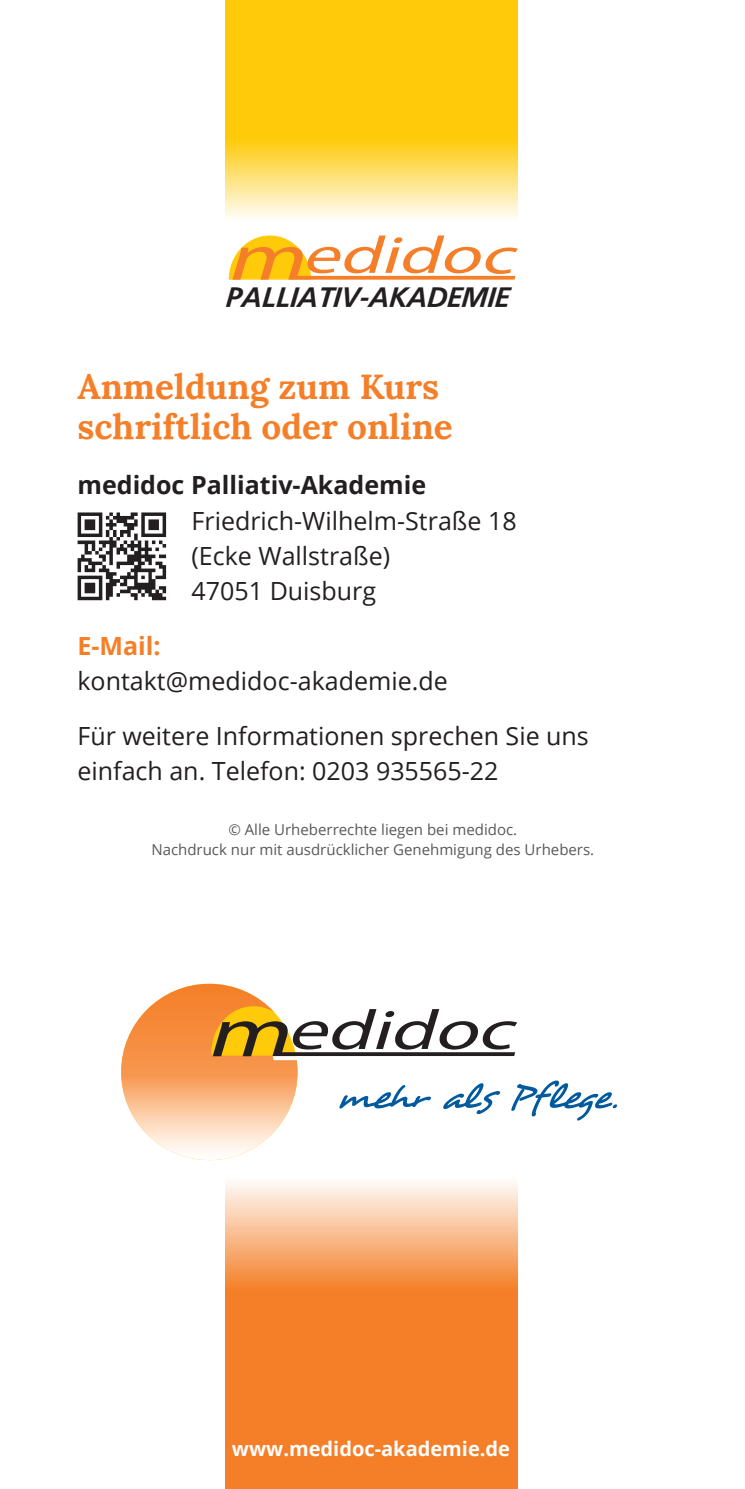
<style>
.page{position:relative;width:745px;height:1489px;background:#fff}
.page>*{position:absolute;margin:0;border:0;box-sizing:border-box;transform-origin:0 0}
.t1{font:700 35px/40px "Lora";color:#f47f28}
.t2{font:italic 700 28px "Frutiger BQ";color:#231f20}
.t3{font:25px/35px "Open Sans";color:#231f20}
.t4{font:700 25px "Open Sans";color:#231f20}
.t5{font:700 25px "Open Sans";color:#f47f28}
.t6{font:700 20px "Open Sans";color:#fff}
.t7{font:15px/20px "Open Sans";color:#57585a;text-align:center}
</style>
<div class="page">
<svg style="left:225px;top:1182px;width:291px;height:306px;fill:#f47f28"></svg>
<svg style="left:225px;top:0;width:291px;height:218px;fill:#feca0a"></svg>
<svg style="left:121px;top:983px;width:495px;height:176px"></svg>
<img style="left:77px;top:512px;width:90px;height:89px">
<svg style="left:228px;top:235px;width:289px;height:44px"></svg>
<p class="t2" style="left:226px;top:280px;width:285px">PALLIATIV-AKADEMIE</p>
<h1 class="t1" style="left:77px;top:363px;width:376px">Anmeldung zum Kurs schriftlich oder online</h1>
<p class="t4" style="left:77px;top:467px;width:350px">medidoc Palliativ-Akademie</p>
<p class="t3" style="left:191px;top:502px;width:326px">Friedrich-Wilhelm-Straße 18 (Ecke Wallstraße)<br>47051 Duisburg</p>
<p class="t5" style="left:77px;top:627px;width:85px">E-Mail:</p>
<p class="t3" style="left:77px;top:662px;width:371px">kontakt@medidoc-akademie.de</p>
<p class="t3" style="left:77px;top:717px;width:512px">Für weitere Informationen sprechen Sie uns einfach an. Telefon: 0203 935565-22</p>
<p class="t7" style="left:151px;top:818px;width:444px">© Alle Urheberrechte liegen bei medidoc.<br>Nachdruck nur mit ausdrücklicher Genehmigung des Urhebers.</p>
<p class="t6" style="left:232px;top:1434px;width:279px">www.medidoc-akademie.de</p>
</div>
